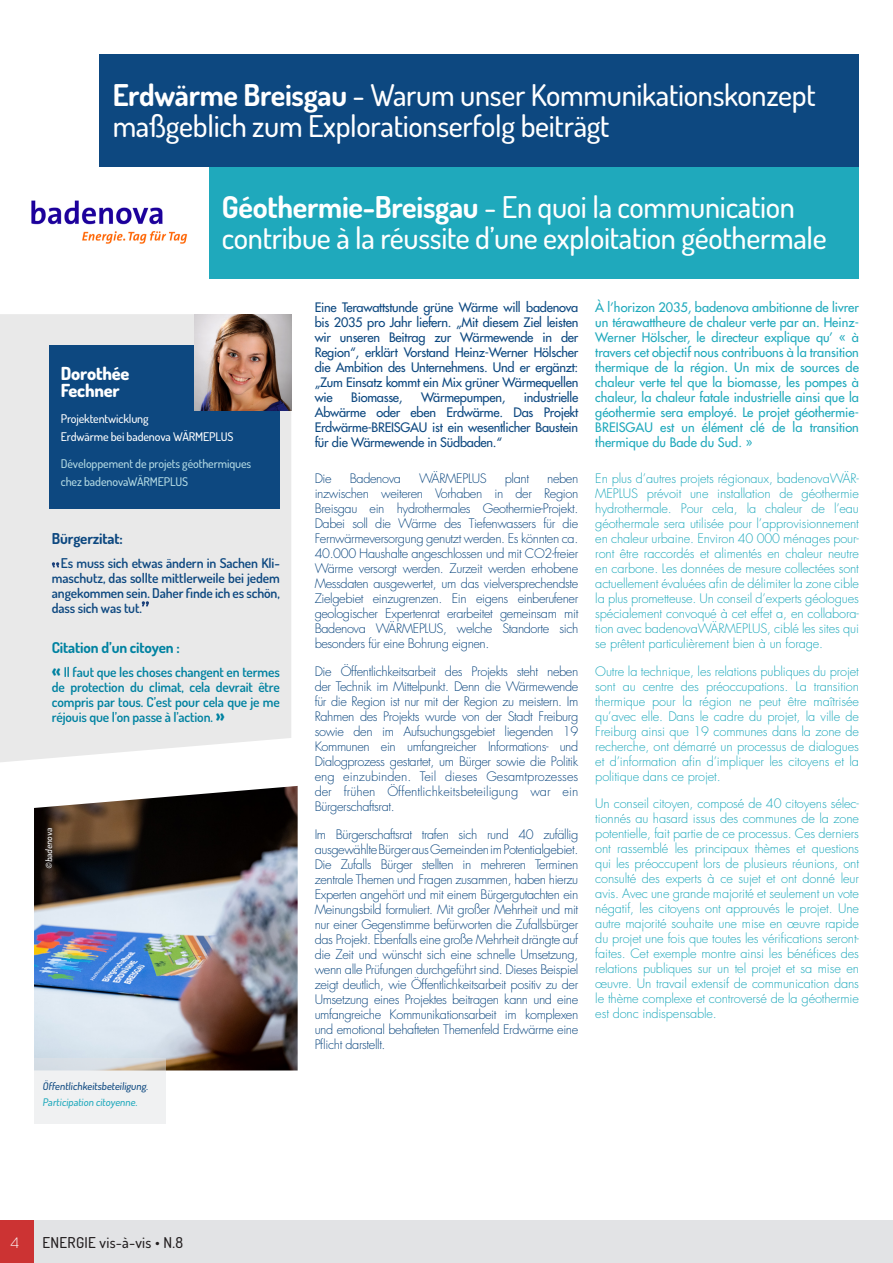
<style>
.page{position:relative;width:893px;height:1263px;background:#fff}
.page>*{position:absolute;margin:0;border:0;box-sizing:border-box;transform-origin:0 0}
.t1{font:500 30px/31px "Dosis";letter-spacing:-.01em;color:#fff}
.t2{font:800 18px/16.5px "Dosis";letter-spacing:-.01em;color:#fff}
.t3{font:500 15px "Dosis";letter-spacing:.02em;color:#231f20}
.t4{font:700 15px "Dosis";letter-spacing:-.01em;color:#0082a1}
.t5{font:700 15px "Dosis";letter-spacing:-.01em;color:#0d4880}
.t6{font:300 15px "Purista";color:#fff}
.t7{font:600 13.5px/15px "Dosis";letter-spacing:-.01em;color:#0082a1;text-align:justify}
.t8{font:600 13.5px/15px "Dosis";letter-spacing:-.01em;color:#0d4880;text-align:justify}
.t9{font:300 12.75px/15px "Futura Std";letter-spacing:-.03em;color:#0d4880;text-align:justify}
.t10{font:300 12.75px/15px "Futura Std";letter-spacing:-.01em;color:#1fa9bc;text-align:justify}
.t11{font:500 12.75px/15px "Futura Std";color:#1fa9bc;text-align:justify}
.t12{font:500 12.75px/15px "Futura Std";letter-spacing:-.02em;color:#0d4880;text-align:justify}
.t13{font:500 12px/18px "Dosis";letter-spacing:-.01em;color:#b3dae3}
.t14{font:500 12px/18px "Dosis";letter-spacing:-.01em;color:#fff}
.t15{font:500 10.5px "Dosis";color:#0d4880}
.t16{font:500 10.5px "Dosis";color:#1fa9bc}
.t17{font:500 9px "Dosis";color:#fff}
.s1{font-weight:700}
.s2{font-weight:700;font-size:18px}
</style>
<div class="page">
<div style="left:0;top:1220px;width:893px;height:43px;background:#e2e3e5"></div>
<div style="left:0;top:1220px;width:34px;height:43px;background:#c33"></div>
<div style="left:0;top:314px;width:291px;height:448px;background:#e9e9e9"></div>
<img style="left:34px;top:786px;width:264px;height:284px">
<svg style="left:34px;top:1058px;width:132px;height:66px;fill:#f0f1f2"></svg>
<div style="left:41px;top:824px;width:15px;height:48px;background:#231f20;opacity:.56"></div>
<div style="left:209px;top:166px;width:650px;height:113px;background:#1fa9bc"></div>
<div style="left:100px;top:54px;width:759px;height:112px;background:#0d4880"></div>
<img style="left:31px;top:200px;width:157px;height:44px">
<div style="left:50px;top:345px;width:230px;height:163px;background:#0d4880"></div>
<img style="left:195px;top:314px;width:96px;height:97px">
<svg style="left:52px;top:562px;width:7px;height:6px"></svg>
<svg style="left:142px;top:601px;width:7px;height:6px"></svg>
<h1 class="t1" style="left:113px;top:78px;width:704px"><span class="s1">Erdwärme Breisgau</span> - Warum unser Kommunikationskonzept maßgeblich zum Explorationserfolg beiträgt</h1>
<h1 class="t1" style="left:222px;top:191px;width:606px"><span class="s1">Géothermie-Breisgau</span> - En quoi la communication contribue à la réussite d’une exploitation géothermale</h1>
<h2 class="t2" style="left:61px;top:365px;width:70px">Dorothée<br>Fechner</h2>
<p class="t14" style="left:61px;top:410px;width:174px">Projektentwicklung<br>Erdwärme bei badenova WÄRMEPLUS</p>
<p class="t13" style="left:61px;top:454px;width:192px">Développement de projets géothermiques chez badenovaWÄRMEPLUS</p>
<p class="t5" style="left:52px;top:529px;width:73px">Bürgerzitat:</p>
<p class="t8" style="left:52px;top:555px;width:230px;text-indent:9px">Es muss sich etwas ändern in Sachen Kli&shy;maschutz, das sollte mittlerweile bei jedem angekommen sein. Daher finde ich es schön, dass sich was tut.</p>
<p class="t4" style="left:52px;top:638px;width:129px">Citation d’un citoyen :</p>
<p class="t7" style="left:52px;top:664px;width:230px"><span class="s2">«</span> Il faut que les choses changent en termes de protection du climat, cela devrait être compris par tous. C’est pour cela que je me réjouis que l’on passe à l’action. <span class="s2">»</span></p>
<p class="t17" style="left:43px;top:869px;width:43px;rotate:-90deg">©badenova</p>
<p class="t15" style="left:43px;top:1079px;width:109px">Öffentlichkeitsbeteiligung.</p>
<p class="t16" style="left:43px;top:1095px;width:98px">Participation citoyenne.</p>
<p class="t12" style="left:315px;top:300px;width:265px">Eine Terawattstunde grüne Wärme will badenova bis 2035 pro Jahr liefern. „Mit diesem Ziel leisten wir unseren Beitrag zur Wärmewende in der Region“, erklärt Vorstand Heinz-Werner Hölscher die Ambition des Unternehmens. Und er ergänzt: „Zum Einsatz kommt ein Mix grüner Wärmequellen wie</p>
<p class="t12" style="left:315px;top:390px;width:265px;text-indent:209px">industrielle Abwärme oder eben Erdwärme. Das Projekt Erdwärme-BREISGAU ist ein wesentlicher Baustein für die Wärmewende in Südbaden.“</p>
<p class="t9" style="left:315px;top:471px;width:19px">Die</p>
<p class="t9" style="left:350px;top:471px;width:53px">Badenova</p>
<p class="t9" style="left:419px;top:471px;width:69px">WÄRMEPLUS</p>
<p class="t9" style="left:505px;top:471px;width:26px">plant</p>
<p class="t12" style="left:351px;top:390px;width:53px">Biomasse,</p>
<p class="t12" style="left:421px;top:390px;width:86px">Wärmepumpen,</p>
<p class="t9" style="left:315px;top:471px;width:265px;text-indent:233px">neben inzwischen weiteren Vorhaben in der Region Breisgau ein hydrothermales Geothermie-Projekt.<br>Dabei soll die Wärme des Tiefenwassers für die Fernwärmeversorgung genutzt werden. Es könnten ca.<br>40.000 Haushalte angeschlossen und mit CO2-freier Wärme versorgt werden. Zurzeit werden erhobene Messdaten ausgewertet, um das vielversprechendste Zielgebiet einzugrenzen. Ein eigens einberufener geologischer Expertenrat erarbeitet gemeinsam mit Badenova WÄRMEPLUS, welche Standorte sich besonders für eine Bohrung eignen.</p>
<p class="t9" style="left:315px;top:664px;width:265px">Die Öffentlichkeitsarbeit des Projekts steht neben der Technik im Mittelpunkt. Denn die Wärmewende für die Region ist nur mit der Region zu meistern. Im Rahmen des Projekts wurde von der Stadt Freiburg sowie den im Aufsuchungsgebiet liegenden 19<br>Kommunen ein umfangreicher Informations- und Dialogprozess gestartet, um Bürger sowie die Politik eng einzubinden. Teil dieses Gesamtprozesses der frühen Öffentlichkeitsbeteiligung war ein Bürgerschaftsrat.</p>
<p class="t9" style="left:315px;top:827px;width:265px">Im Bürgerschaftsrat trafen sich rund 40 zufällig ausgewählte Bürger aus Gemeinden im Potentialgebiet.<br>Die Zufalls Bürger stellten in mehreren Terminen zentrale Themen und Fragen zusammen, haben hierzu Experten angehört und mit einem Bürgergutachten ein Meinungsbild formuliert. Mit großer Mehrheit und mit nur einer Gegenstimme befürworten die Zufallsbürger das Projekt. Ebenfalls eine große Mehrheit drängte auf die Zeit und wünscht sich eine schnelle Umsetzung, wenn alle Prüfungen durchgeführt sind. Dieses Beispiel zeigt deutlich, wie Öffentlichkeitsarbeit positiv zu der Umsetzung eines Projektes beitragen kann und eine umfangreiche Kommunikationsarbeit im komplexen und emotional behafteten Themenfeld Erdwärme eine Pflicht darstellt.</p>
<p class="t11" style="left:595px;top:299px;width:265px">À l’horizon 2035, badenova ambitionne de livrer un térawattheure de chaleur verte par an. Heinz-Werner Hölscher, le directeur explique qu’ « à travers cet objectif nous contribuons à la transition thermique de la région. Un mix de sources de chaleur verte tel que la biomasse, les pompes à chaleur, la chaleur fatale industrielle ainsi que la géothermie sera employé. Le projet géothermie-BREISGAU est un élément clé de la transition thermique du Bade du Sud. »</p>
<p class="t10" style="left:595px;top:471px;width:265px">En plus d’autres projets régionaux, badenovaWÄR-MEPLUS prévoit une installation de géothermie hydrothermale. Pour cela, la chaleur de l’eau géothermale sera utilisée pour l’approvisionnement en chaleur urbaine. Environ 40 000 ménages pour&shy;ront être raccordés et alimentés en chaleur neutre en carbone. Les données de mesure collectées sont actuellement évaluées afin de délimiter la zone cible la plus prometteuse. Un conseil d’experts géologues spécialement convoqué à cet effet a, en collabora&shy;tion avec badenovaWÄRMEPLUS, ciblé les sites qui se prêtent particulièrement bien à un forage.</p>
<p class="t10" style="left:595px;top:664px;width:265px">Outre la technique, les relations publiques du projet sont au centre des préoccupations. La transition thermique pour la région ne peut être maîtrisée qu’avec elle. Dans le cadre du projet, la ville de Freiburg ainsi que 19 communes dans la zone de recherche, ont démarré un processus de dialogues et d’information afin d’impliquer les citoyens et la politique dans ce projet.</p>
<p class="t10" style="left:595px;top:796px;width:265px">Un conseil citoyen, composé de 40 citoyens sélec&shy;tionnés au hasard issus des communes de la zone potentielle, fait partie de ce processus. Ces derniers ont rassemblé les principaux thèmes et questions qui les préoccupent lors de plusieurs réunions, ont consulté des experts à ce sujet et ont donné leur avis. Avec une grande majorité et seulement un vote négatif, les citoyens ont approuvés le projet. Une autre majorité souhaite une mise en œuvre rapide du projet une fois que toutes les vérifications seront&shy;faites. Cet exemple montre ainsi les bénéfices des relations publiques sur un tel projet et sa mise en œuvre. Un travail extensif de communication dans le thème complexe et controversé de la géothermie est donc indispensable.</p>
<p class="t6" style="left:10px;top:1233px;width:10px">4</p>
<p class="t3" style="left:43px;top:1232px;width:142px">ENERGIE vis-à-vis • N.8</p>
</div>
